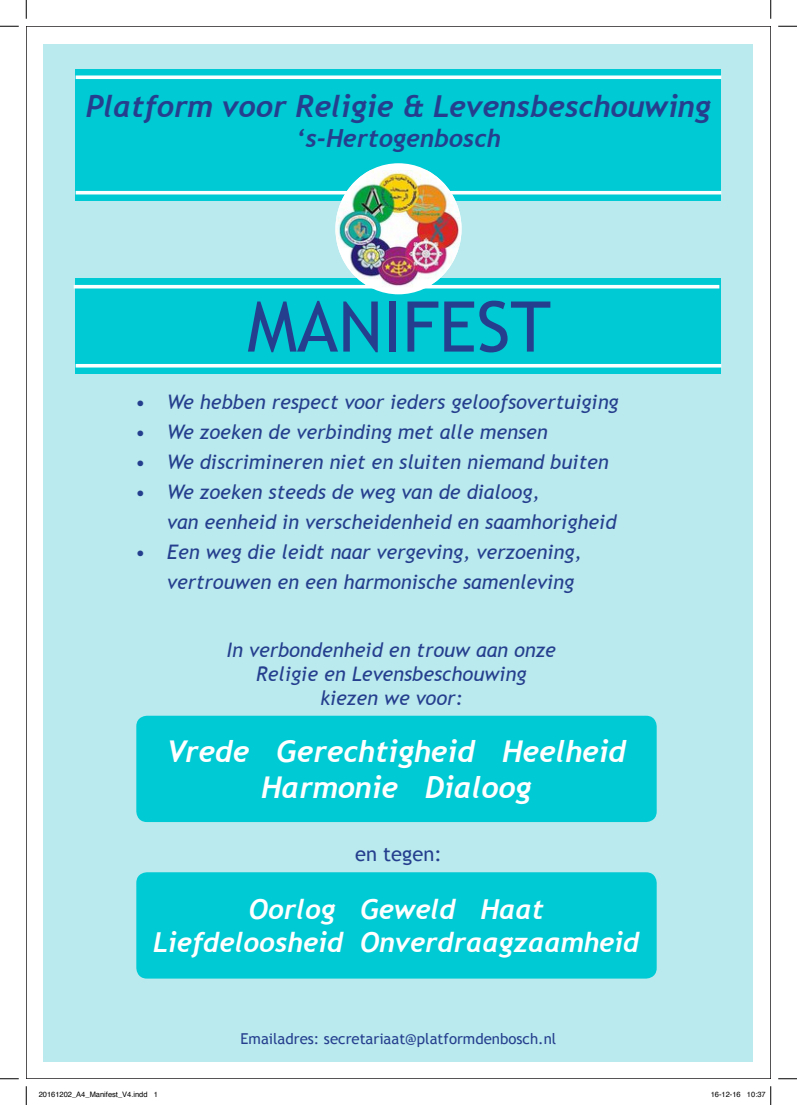
<style>
.page{position:relative;width:797px;height:1105px;background:#fff}
.page>*{position:absolute;margin:0;border:0;box-sizing:border-box;transform-origin:0 0}
.t1{font:70px "Trebuchet MS";color:#253f8e}
.t2{font:italic 700 30.25px "Trebuchet";color:#253f8e}
.t3{font:italic 700 30px/36px "Trebuchet";color:#fff;text-align:center}
.t4{font:italic 700 27.5px/33px "Trebuchet";color:#fff;text-align:center}
.t5{font:italic 700 24.88px "Trebuchet";color:#253f8e}
.t6{font:20.12px "Trebuchet MS";color:#253f8e}
.t7{font:italic 20px/30px "Trebuchet MS";color:#253f8e}
.t8{font:15px "Trebuchet MS";color:#253f8e}
.t9{font:7.5px "Helvetica";color:#000}
</style>
<div class="page">
<div style="left:44px;top:44px;width:709px;height:1017px;background:#baeaee"></div>
<div style="left:76px;top:69px;width:645px;height:131px;background:#00cad4"></div>
<div style="left:76px;top:278px;width:645px;height:96px;background:#00cad4"></div>
<hr style="left:74px;top:285px;width:645px;height:3px;background:#fff">
<hr style="left:76px;top:364px;width:645px;height:3px;background:#fff">
<hr style="left:76px;top:191px;width:645px;height:3px;background:#fff">
<div style="left:335px;top:163px;width:126px;height:131px;background:#fff;border-radius:50%"></div>
<img style="left:335px;top:170px;width:126px;height:116px">
<svg style="left:76px;top:75px;width:645px;height:4px;background:#e0f8f9"></svg>
<div style="left:136px;top:716px;width:520px;height:106px;background:#00cad4;border-radius:11px"></div>
<div style="left:136px;top:872px;width:520px;height:106px;background:#00cad4;border-radius:11px"></div>
<svg style="left:0;top:25px;width:19px;height:2px"></svg>
<svg style="left:778px;top:25px;width:19px;height:2px"></svg>
<svg style="left:0;top:1078px;width:19px;height:1px"></svg>
<svg style="left:778px;top:1078px;width:19px;height:1px"></svg>
<svg style="left:25px;top:0;width:2px;height:19px"></svg>
<svg style="left:25px;top:1086px;width:2px;height:19px"></svg>
<svg style="left:770px;top:0;width:1px;height:19px"></svg>
<svg style="left:770px;top:1086px;width:1px;height:19px"></svg>
<h2 class="t2" style="left:86px;top:87px;width:626px">Platform voor Religie &amp; Levensbeschouwing</h2>
<p class="t5" style="left:296px;top:123px;width:206px">‘s-Hertogenbosch</p>
<h1 class="t1" style="left:247px;top:286px;width:305px">MANIFEST</h1>
<p class="t7" style="left:135px;top:387px;width:485px">• We hebben respect voor ieders geloofsovertuiging</p>
<p class="t7" style="left:135px;top:417px;width:414px">• We zoeken de verbinding met alle mensen</p>
<p class="t7" style="left:135px;top:447px;width:475px">• We discrimineren niet en sluiten niemand buiten</p>
<p class="t7" style="left:167px;top:477px;width:451px;text-indent:-32px">• We zoeken steeds de weg van de dialoog,<br>van eenheid in verscheidenheid en saamhorigheid</p>
<p class="t7" style="left:167px;top:537px;width:416px;text-indent:-32px">• Een weg die leidt naar vergeving, verzoening, vertrouwen en een harmonische samenleving</p>
<p class="t7" style="left:227px;top:638px;width:331px;line-height:24px;text-align:center">In verbondenheid en trouw aan onze<br>Religie en Levensbeschouwing kiezen we voor:</p>
<h3 class="t3" style="left:166px;top:734px;width:461px">Vrede Gerechtigheid Heelheid<br>Harmonie Dialoog</h3>
<p class="t6" style="left:355px;top:842px;width:88px">en tegen:</p>
<h3 class="t4" style="left:153px;top:893px;width:488px">Oorlog Geweld Haat<br>Liefdeloosheid Onverdraagzaamheid</h3>
<p class="t8" style="left:240px;top:1029px;width:317px">Emailadres: secretariaat@platformdenbosch.nl</p>
<p class="t9" style="left:39px;top:1089px;width:121px">20161202_A4_Manifest_V4.indd 1</p>
<p class="t9" style="left:710px;top:1089px;width:57px">16-12-16 10:37</p>
</div>
